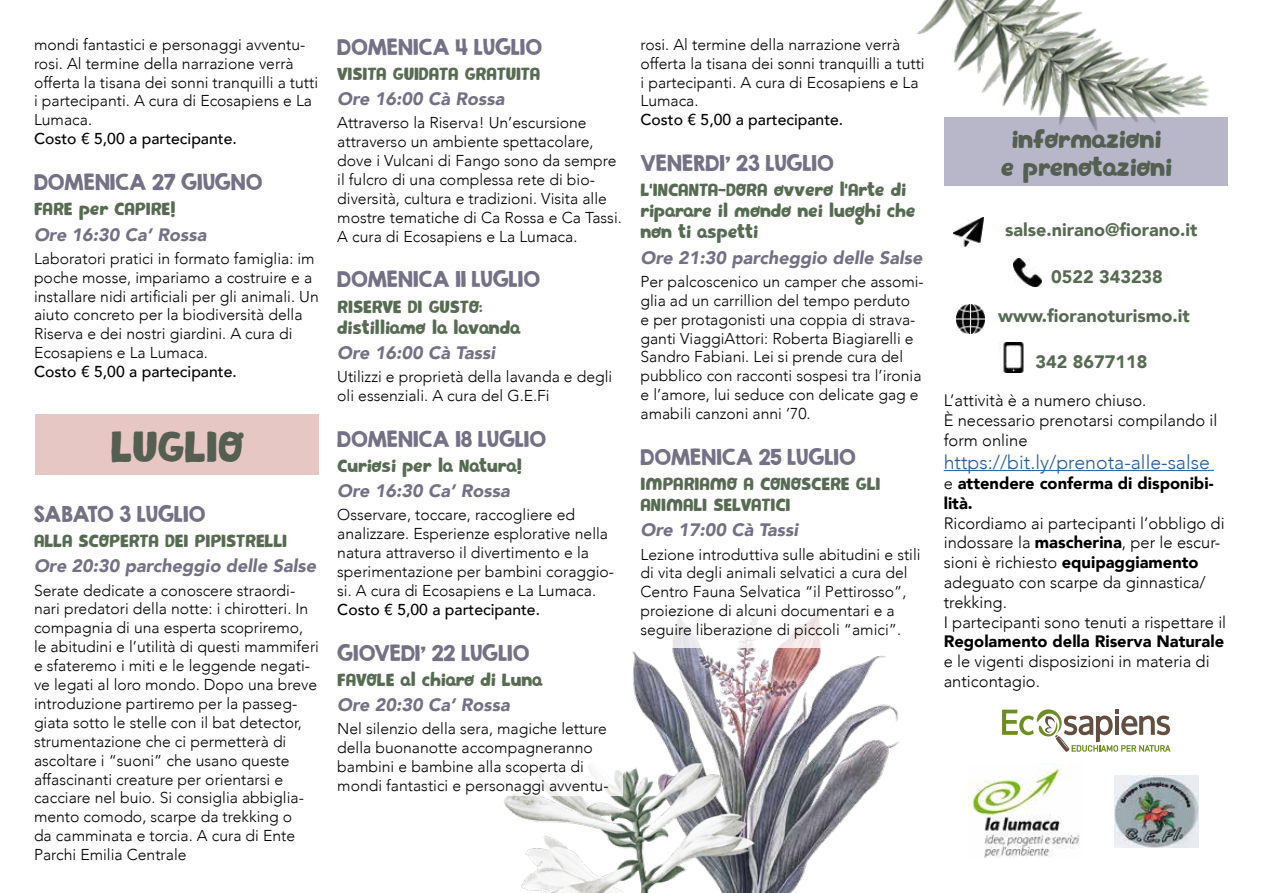
<style>
.page{position:relative;width:1263px;height:893px;background:#fff}
.page>*{position:absolute;margin:0;border:0;box-sizing:border-box;transform-origin:0 0}
.t1{font:48px "Pequea";color:#545e51}
.t2{font:27px/28.5px "Pequea";color:#545e51;text-align:center}
.t3{font:19.5px/21px "Pequea";color:#576b53}
.t4{font:19.5px "KG Second Chances Solid";color:#747085}
.t5{font:300 19.5px "Avenir";color:#275b9b}
.t6{font:italic 900 18px "Avenir";color:#747085}
.t7{font:900 18px "Avenir";color:#576b53}
.t8{font:300 16.5px/19.8px "Avenir";color:#000}
.t9{font:900 16.5px/19.8px "Avenir";color:#000}
.t10{font:300 15.75px/18.9px "Avenir";color:#000}
.t11{font:500 15.75px "Avenir";color:#000}
.s1{font-weight:300}
.s2{font-weight:900}
</style>
<div class="page">
<img style="left:632px;top:647px;width:267px;height:246px">
<img style="left:504px;top:746px;width:257px;height:147px">
<img style="left:916px;top:0;width:310px;height:118px">
<div style="left:337px;top:34px;width:285px;height:762px;background:#fff"></div>
<img style="left:1013px;top:258px;width:28px;height:29px">
<img style="left:999px;top:342px;width:25px;height:30px">
<img style="left:956px;top:305px;width:28px;height:28px">
<img style="left:953px;top:218px;width:31px;height:30px">
<div style="left:35px;top:414px;width:284px;height:60px;background:#e7c7c4"></div>
<div style="left:944px;top:118px;width:284px;height:68px;background:#b7b7c9"></div>
<hr style="left:944px;top:470px;width:266px;height:1px;background:#275b9b">
<svg style="left:1002px;top:709px;width:169px;height:43px"></svg>
<img style="left:968px;top:768px;width:112px;height:90px">
<div style="left:640px;top:34px;width:286px;height:613px;background:#fff"></div>
<img style="left:1115px;top:775px;width:83px;height:72px">
<p class="t10" style="left:34px;top:35px;width:286px">mondi fantastici e personaggi avventu&shy;rosi. Al termine della narrazione verrà offerta la tisana dei sonni tranquilli a tutti i partecipanti. A cura di Ecosapiens e La Lumaca.</p>
<p class="t11" style="left:34px;top:125px;width:204px">Costo € 5,00 a partecipante.</p>
<p class="t4" style="left:34px;top:170px;width:230px">DOMENICA 27 GIUGNO</p>
<p class="t3" style="left:34px;top:200px;width:143px">FARE per CAPIRE!</p>
<p class="t6" style="left:34px;top:219px;width:174px">Ore 16:30 Ca’ Rossa</p>
<p class="t10" style="left:34px;top:249px;width:286px">Laboratori pratici in formato famiglia: im poche mosse, impariamo a costruire e a installare nidi artificiali per gli animali. Un aiuto concreto per la biodiversità della Riserva e dei nostri giardini. A cura di Ecosapiens e La Lumaca.</p>
<p class="t11" style="left:34px;top:358px;width:204px">Costo € 5,00 a partecipante.</p>
<h1 class="t1" style="left:111px;top:422px;width:134px">LUGLIO</h1>
<p class="t4" style="left:34px;top:501px;width:173px">SABATO 3 LUGLIO</p>
<p class="t3" style="left:34px;top:532px;width:255px">ALLA SCOPERTA DEI PIPISTRELLI</p>
<p class="t6" style="left:34px;top:551px;width:283px">Ore 20:30 parcheggio delle Salse</p>
<p class="t10" style="left:34px;top:581px;width:287px">Serate dedicate a conoscere straordi&shy;nari predatori della notte: i chirotteri. In compagnia di una esperta scopriremo, le abitudini e l’utilità di questi mammiferi e sfateremo i miti e le leggende negati&shy;ve legati al loro mondo. Dopo una breve introduzione partiremo per la passeg&shy;giata sotto le stelle con il bat detector, strumentazione che ci permetterà di ascoltare i “suoni” che usano queste affascinanti creature per orientarsi e cacciare nel buio. Si consiglia abbiglia&shy;mento comodo, scarpe da trekking o<br>da camminata e torcia. A cura di Ente Parchi Emilia Centrale</p>
<p class="t4" style="left:337px;top:34px;width:207px">DOMENICA 4 LUGLIO</p>
<p class="t3" style="left:337px;top:65px;width:204px">VISITA GUIDATA GRATUITA</p>
<p class="t6" style="left:337px;top:84px;width:169px">Ore 16:00 Cà Rossa</p>
<p class="t10" style="left:337px;top:113px;width:286px">Attraverso la Riserva! Un’escursione attraverso un ambiente spettacolare, dove i Vulcani di Fango sono da sempre il fulcro di una complessa rete di bio&shy;diversità, cultura e tradizioni. Visita alle mostre tematiche di Ca Rossa e Ca Tassi.<br>A cura di Ecosapiens e La Lumaca.</p>
<p class="t4" style="left:337px;top:267px;width:204px">DOMENICA 11 LUGLIO</p>
<p class="t3" style="left:337px;top:298px;width:184px">RISERVE DI GUSTO: distilliamo la lavanda</p>
<p class="t6" style="left:337px;top:338px;width:159px">Ore 16:00 Cà Tassi</p>
<p class="t10" style="left:337px;top:367px;width:277px">Utilizzi e proprietà della lavanda e degli oli essenziali. A cura del G.E.Fi</p>
<p class="t4" style="left:337px;top:426px;width:211px">DOMENICA 18 LUGLIO</p>
<p class="t3" style="left:337px;top:457px;width:186px">Curiosi per la Natura!</p>
<p class="t6" style="left:337px;top:476px;width:174px">Ore 16:30 Ca’ Rossa</p>
<p class="t10" style="left:337px;top:506px;width:278px">Osservare, toccare, raccogliere ed analizzare. Esperienze esplorative nella natura attraverso il divertimento e la sperimentazione per bambini coraggio&shy;si. A cura di Ecosapiens e La Lumaca.</p>
<p class="t11" style="left:337px;top:596px;width:204px">Costo € 5,00 a partecipante.</p>
<p class="t4" style="left:337px;top:640px;width:194px">GIOVEDI’ 22 LUGLIO</p>
<p class="t3" style="left:337px;top:671px;width:206px">FAVOLE al chiaro di Luna</p>
<p class="t6" style="left:337px;top:690px;width:174px">Ore 20:30 Ca’ Rossa</p>
<p class="t10" style="left:337px;top:719px;width:273px">Nel silenzio della sera, magiche letture della buonanotte accompagneranno bambini e bambine alla scoperta di mondi fantastici e personaggi avventu-</p>
<p class="t10" style="left:640px;top:35px;width:286px">rosi. Al termine della narrazione verrà offerta la tisana dei sonni tranquilli a tutti i partecipanti. A cura di Ecosapiens e La Lumaca.</p>
<p class="t11" style="left:640px;top:106px;width:204px">Costo € 5,00 a partecipante.</p>
<p class="t4" style="left:640px;top:151px;width:195px">VENERDI’ 23 LUGLIO</p>
<p class="t3" style="left:640px;top:181px;width:276px">L'INCANTA-DORA ovvero l'Arte di riparare il mondo nei luoghi che non ti aspetti</p>
<p class="t6" style="left:640px;top:242px;width:283px">Ore 21:30 parcheggio delle Salse</p>
<p class="t10" style="left:640px;top:272px;width:285px">Per palcoscenico un camper che assomi&shy;glia ad un carrillion del tempo perduto<br>e per protagonisti una coppia di strava&shy;ganti ViaggiAttori: Roberta Biagiarelli e Sandro Fabiani. Lei si prende cura del pubblico con racconti sospesi tra l’ironia e l’amore, lui seduce con delicate gag e amabili canzoni anni ’70.</p>
<p class="t4" style="left:640px;top:444px;width:217px">DOMENICA 25 LUGLIO</p>
<p class="t3" style="left:640px;top:475px;width:241px">IMPARIAMO A CONOSCERE GLI<br>ANIMALI SELVATICI</p>
<p class="t6" style="left:640px;top:515px;width:159px">Ore 17:00 Cà Tassi</p>
<p class="t10" style="left:640px;top:545px;width:282px">Lezione introduttiva sulle abitudini e stili di vita degli animali selvatici a cura del Centro Fauna Selvatica “il Pettirosso”, proiezione di alcuni documentari e a seguire liberazione di piccoli “amici”.</p>
<h2 class="t2" style="left:1001px;top:127px;width:173px">informazioni<br>e prenotazioni</h2>
<p class="t7" style="left:1005px;top:214px;width:194px">salse.nirano@fiorano.it</p>
<p class="t7" style="left:1051px;top:261px;width:113px">0522 343238</p>
<p class="t7" style="left:998px;top:300px;width:193px">www.fioranoturismo.it</p>
<p class="t7" style="left:1035px;top:346px;width:113px">342 8677118</p>
<p class="t8" style="left:944px;top:391px;width:275px">L’attività è a numero chiuso.<br>È necessario prenotarsi compilando il form online</p>
<p class="t5" style="left:944px;top:451px;width:268px">https://bit.ly/prenota-alle-salse</p>
<p class="t9" style="left:944px;top:473px;width:271px"><span class="s1">e</span> attendere conferma di disponibi&shy;lità.</p>
<p class="t8" style="left:944px;top:513px;width:284px">Ricordiamo ai partecipanti l’obbligo di indossare la <span class="s2">mascherina</span>, per le escur&shy;sioni è richiesto <span class="s2">equipaggiamento </span>adeguato con scarpe da ginnastica/ trekking.<br>I partecipanti sono tenuti a rispettare il</p>
<p class="t9" style="left:944px;top:631px;width:282px">Regolamento della Riserva Naturale</p>
<p class="t8" style="left:944px;top:652px;width:267px">e le vigenti disposizioni in materia di anticontagio.</p>
</div>
